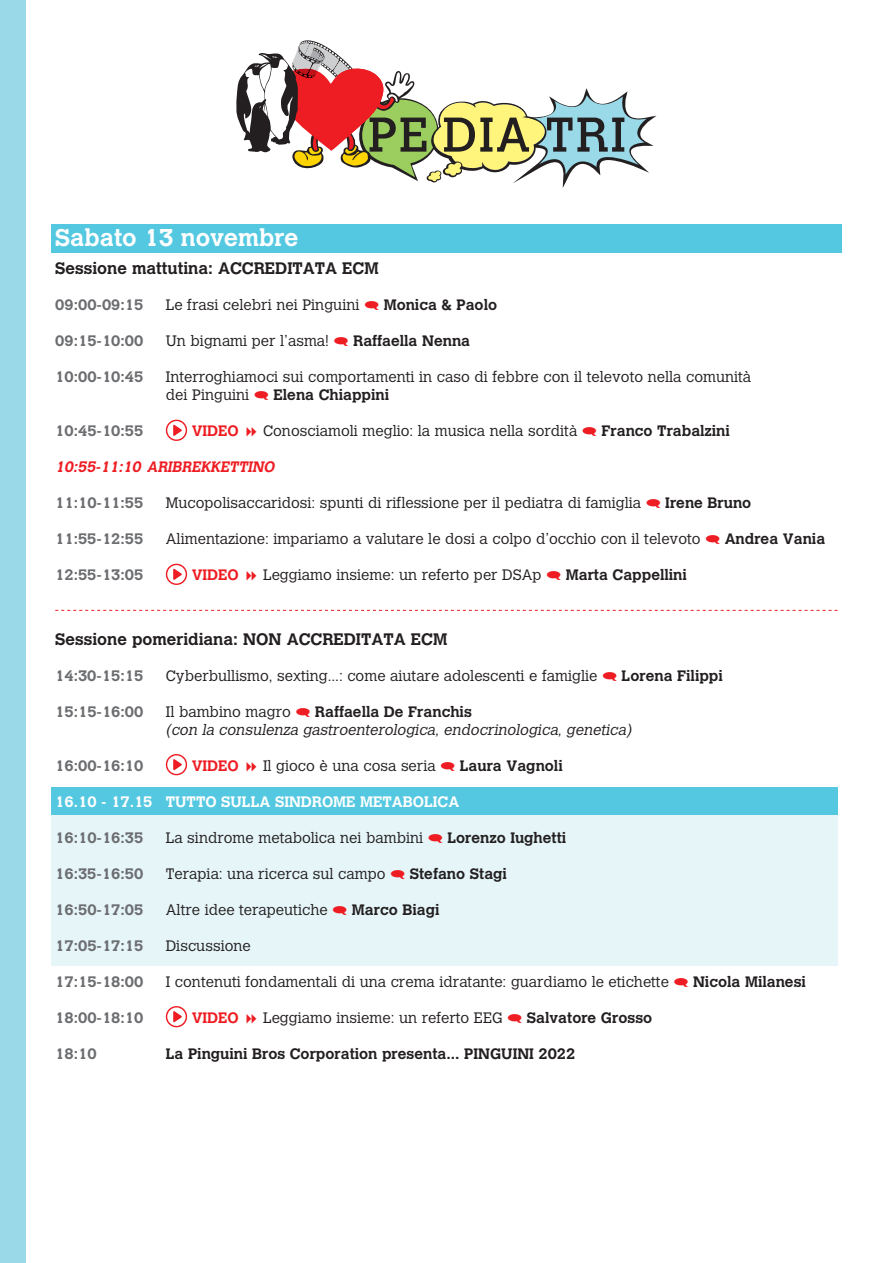
<style>
.page{position:relative;width:893px;height:1263px;background:#fff}
.page>*{position:absolute;margin:0;border:0;box-sizing:border-box;transform-origin:0 0}
.t1{font:700 24px "Calvert MT Std";color:#fff}
.t2{font:700 16.5px "Calvert MT Std";color:#231f20}
.t3{font:300 15px/18px "Calvert MT Std";color:#231f20}
.t4{font:700 15px "Calvert MT Std";color:#231f20}
.t5{font:700 15px "Calvert MT Std";color:#6c6d70}
.t6{font:italic 300 15px "Calvert MT Std";color:#231f20}
.t7{font:700 15px "Calvert MT Std";color:#fff}
.t8{font:italic 700 15px "Calvert MT Std";color:#ee1d23}
.t9{font:700 15px "Calvert MT Std";color:#ee1d23}
</style>
<div class="page">
<div style="left:51px;top:795px;width:787px;height:170px;background:#e5f5f8"></div>
<div style="left:51px;top:224px;width:791px;height:28px;background:#53c8e0"></div>
<svg style="left:55px;top:610px;width:783px;height:1px"></svg>
<div style="left:51px;top:787px;width:787px;height:28px;background:#53c8e0"></div>
<svg style="left:166px;top:420px;width:21px;height:21px"></svg>
<svg style="left:166px;top:564px;width:21px;height:21px"></svg>
<svg style="left:166px;top:754px;width:21px;height:21px"></svg>
<svg style="left:166px;top:1006px;width:21px;height:21px"></svg>
<div style="left:0;top:0;width:26px;height:1263px;background:#9ad9e8"></div>
<svg style="left:236px;top:40px;width:421px;height:148px"></svg>
<h1 class="t1" style="left:55px;top:222px;width:245px">Sabato 13 novembre</h1>
<p class="t2" style="left:55px;top:258px;width:325px">Sessione mattutina: ACCREDITATA ECM</p>
<p class="t5" style="left:55px;top:296px;width:90px">09:00-09:15</p>
<p class="t3" style="left:166px;top:296px;width:195px">Le frasi celebri nei Pinguini</p>
<p class="t4" style="left:384px;top:296px;width:115px">Monica &amp; Paolo</p>
<p class="t5" style="left:55px;top:332px;width:90px">09:15-10:00</p>
<p class="t3" style="left:166px;top:332px;width:165px">Un bignami per l’asma!</p>
<p class="t4" style="left:353px;top:332px;width:118px">Raffaella Nenna</p>
<p class="t5" style="left:55px;top:368px;width:90px">10:00-10:45</p>
<p class="t3" style="left:166px;top:368px;width:587px">Interroghiamoci sui comportamenti in caso di febbre con il televoto nella comunità dei Pinguini</p>
<p class="t4" style="left:273px;top:386px;width:117px">Elena Chiappini</p>
<p class="t5" style="left:55px;top:422px;width:90px">10:45-10:55</p>
<p class="t9" style="left:192px;top:422px;width:49px">VIDEO</p>
<p class="t3" style="left:263px;top:422px;width:316px">Conosciamoli meglio: la musica nella sordità</p>
<p class="t4" style="left:601px;top:422px;width:130px">Franco Trabalzini</p>
<p class="t8" style="left:55px;top:458px;width:224px">10:55-11:10 ARIBREKKETTINO</p>
<p class="t5" style="left:55px;top:494px;width:90px">11:10-11:55</p>
<p class="t3" style="left:166px;top:494px;width:477px">Mucopolisaccaridosi: spunti di riflessione per il pediatra di famiglia</p>
<p class="t4" style="left:665px;top:494px;width:88px">Irene Bruno</p>
<p class="t5" style="left:55px;top:530px;width:90px">11:55-12:55</p>
<p class="t3" style="left:166px;top:530px;width:536px">Alimentazione: impariamo a valutare le dosi a colpo d’occhio con il televoto</p>
<p class="t4" style="left:725px;top:530px;width:102px">Andrea Vania</p>
<p class="t5" style="left:55px;top:566px;width:89px">12:55-13:05</p>
<p class="t9" style="left:192px;top:566px;width:49px">VIDEO</p>
<p class="t3" style="left:263px;top:566px;width:280px">Leggiamo insieme: un referto per DSAp</p>
<p class="t4" style="left:566px;top:566px;width:123px">Marta Cappellini</p>
<p class="t2" style="left:55px;top:628px;width:394px">Sessione pomeridiana: NON ACCREDITATA ECM</p>
<p class="t5" style="left:55px;top:666px;width:89px">14:30-15:15</p>
<p class="t3" style="left:166px;top:667px;width:433px">Cyberbullismo, sexting...: come aiutare adolescenti e famiglie</p>
<p class="t4" style="left:622px;top:666px;width:103px">Lorena Filippi</p>
<p class="t5" style="left:55px;top:702px;width:90px">15:15-16:00</p>
<p class="t3" style="left:166px;top:703px;width:126px">Il bambino magro</p>
<p class="t4" style="left:315px;top:702px;width:158px">Raffaella De Franchis</p>
<p class="t6" style="left:166px;top:721px;width:470px">(con la consulenza gastroenterologica, endocrinologica, genetica)</p>
<p class="t5" style="left:55px;top:756px;width:90px">16:00-16:10</p>
<p class="t9" style="left:192px;top:756px;width:49px">VIDEO</p>
<p class="t3" style="left:263px;top:757px;width:174px">Il gioco è una cosa seria</p>
<p class="t4" style="left:460px;top:756px;width:104px">Laura Vagnoli</p>
<p class="t7" style="left:55px;top:792px;width:406px">16.10 - 17.15 TUTTO SULLA SINDROME METABOLICA</p>
<p class="t5" style="left:55px;top:828px;width:89px">16:10-16:35</p>
<p class="t3" style="left:166px;top:829px;width:259px">La sindrome metabolica nei bambini</p>
<p class="t4" style="left:447px;top:828px;width:120px">Lorenzo Iughetti</p>
<p class="t5" style="left:55px;top:864px;width:89px">16:35-16:50</p>
<p class="t3" style="left:166px;top:865px;width:221px">Terapia: una ricerca sul campo</p>
<p class="t4" style="left:410px;top:864px;width:99px">Stefano Stagi</p>
<p class="t5" style="left:55px;top:900px;width:90px">16:50-17:05</p>
<p class="t3" style="left:166px;top:901px;width:163px">Altre idee terapeutiche</p>
<p class="t4" style="left:352px;top:900px;width:89px">Marco Biagi</p>
<p class="t5" style="left:55px;top:936px;width:90px">17:05-17:15</p>
<p class="t3" style="left:166px;top:937px;width:86px">Discussione</p>
<p class="t5" style="left:55px;top:972px;width:90px">17:15-18:00</p>
<p class="t3" style="left:166px;top:973px;width:505px">I contenuti fondamentali di una crema idratante: guardiamo le etichette</p>
<p class="t4" style="left:693px;top:972px;width:114px">Nicola Milanesi</p>
<p class="t5" style="left:55px;top:1008px;width:90px">18:00-18:10</p>
<p class="t9" style="left:192px;top:1008px;width:49px">VIDEO</p>
<p class="t3" style="left:263px;top:1009px;width:241px">Leggiamo insieme: un referto EEG</p>
<p class="t4" style="left:527px;top:1008px;width:127px">Salvatore Grosso</p>
<p class="t5" style="left:55px;top:1044px;width:43px">18:10</p>
<p class="t4" style="left:166px;top:1044px;width:411px">La Pinguini Bros Corporation presenta... PINGUINI 2022</p>
</div>
